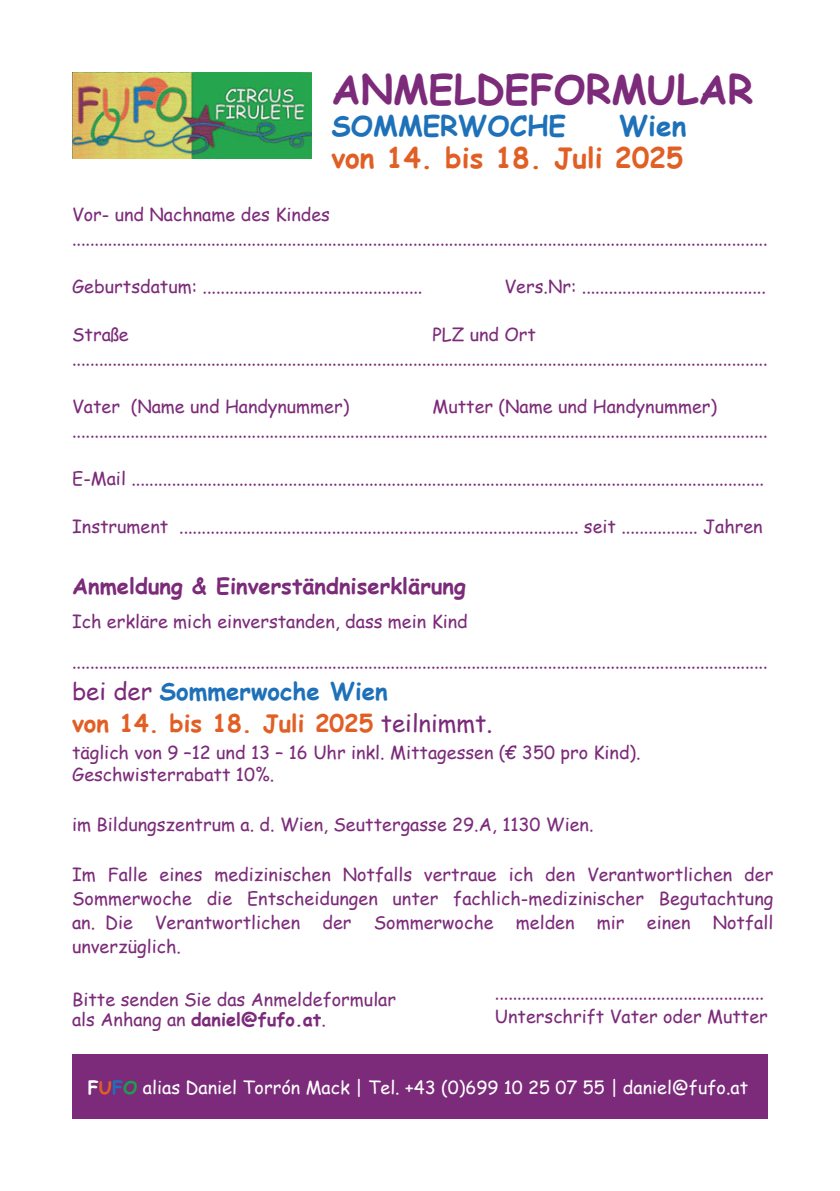
<style>
.page{position:relative;width:840px;height:1191px;background:#fff}
.page>*{position:absolute;margin:0;border:0;box-sizing:border-box;transform-origin:0 0}
.t1{font:700 40px "Comic Sans MS";color:#7c2a7a}
.t2{font:700 28px "Comic Sans MS";color:#e15f25}
.t3{font:700 28px "Comic Sans MS";color:#1e71b9}
.t4{font:700 24px/32px "Comic Sans MS";color:#e15f25}
.t5{font:700 22px "Comic Sans MS";color:#7c2a7a}
.t6{font:18px/24px "Comic Sans MS";color:#7c2a7a}
.t7{font:18px "Comic Sans MS";color:#fff}
.s1{font-weight:400;color:#7c2a7a}
.s2{color:#1e71b9}
.s3{font-weight:700}
.s4{font-weight:700;color:#e15f25}
.s5{font-weight:700;color:#1e71b9}
.s6{font-weight:700;color:#1aa048}
</style>
<div class="page">
<img style="left:72px;top:72px;width:239px;height:86px">
<div style="left:72px;top:1054px;width:695px;height:65px;background:#7c2a7a"></div>
<h1 class="t1" style="left:331px;top:60px;width:423px">ANMELDEFORMULAR</h1>
<h2 class="t3" style="left:331px;top:105px;width:236px">SOMMERWOCHE</h2>
<h2 class="t3" style="left:618px;top:105px;width:69px">Wien</h2>
<h2 class="t2" style="left:331px;top:137px;width:353px">von 14. bis 18. Juli 2025</h2>
<p class="t6" style="left:72px;top:202px;width:696px">Vor- und Nachname des Kindes ...........................................................................................................................................................</p>
<p class="t6" style="left:72px;top:274px;width:352px">Geburtsdatum: .................................................</p>
<p class="t6" style="left:504px;top:274px;width:262px">Vers.Nr: .........................................</p>
<p class="t6" style="left:72px;top:322px;width:58px">Straße</p>
<p class="t6" style="left:72px;top:322px;width:696px;text-indent:360px">PLZ und Ort ...........................................................................................................................................................</p>
<p class="t6" style="left:72px;top:394px;width:279px">Vater (Name und Handynummer)</p>
<p class="t6" style="left:72px;top:394px;width:696px;text-indent:360px">Mutter (Name und Handynummer) ...........................................................................................................................................................</p>
<p class="t6" style="left:72px;top:466px;width:693px">E-Mail .............................................................................................................................................</p>
<p class="t6" style="left:72px;top:514px;width:691px">Instrument ......................................................................................... seit ................. Jahren</p>
<p class="t5" style="left:72px;top:569px;width:395px">Anmeldung &amp; Einverständniserklärung</p>
<p class="t6" style="left:72px;top:608px;width:397px">Ich erkläre mich einverstanden, dass mein Kind</p>
<p class="t6" style="left:72px;top:648px;width:696px">...........................................................................................................................................................</p>
<h3 class="t4" style="left:72px;top:674px;width:421px"><span class="s1">bei der</span> <span class="s2">Sommerwoche Wien<br></span>von 14. bis 18. Juli 2025 <span class="s1">teilnimmt.</span></h3>
<p class="t6" style="left:72px;top:741px;width:570px;line-height:21.6px">täglich von 9 –12 und 13 – 16 Uhr inkl. Mittagessen (€ 350 pro Kind).<br>Geschwisterrabatt 10%.</p>
<p class="t6" style="left:72px;top:811px;width:522px">im Bildungszentrum a. d. Wien, Seuttergasse 29.A, 1130 Wien.</p>
<p class="t6" style="left:72px;top:862px;width:702px;text-align:justify">Im Falle eines medizinischen Notfalls vertraue ich den Verantwortlichen der Sommerwoche die Entscheidungen unter fachlich-medizinischer Begutachtung an. Die Verantwortlichen der Sommerwoche melden mir einen Notfall unverzüglich.</p>
<p class="t6" style="left:494px;top:979px;width:274px">............................................................<br>Unterschrift Vater oder Mutter</p>
<p class="t6" style="left:72px;top:988px;width:325px;line-height:20px">Bitte senden Sie das Anmeldeformular als Anhang an <span class="s3">daniel@fufo.at</span>.</p>
<p class="t7" style="left:88px;top:1074px;width:661px"><span class="s3">F</span><span class="s4">U</span><span class="s5">F</span><span class="s6">O</span> alias Daniel Torrón Mack | Tel. +43 (0)699 10 25 07 55 | daniel@fufo.at</p>
</div>
